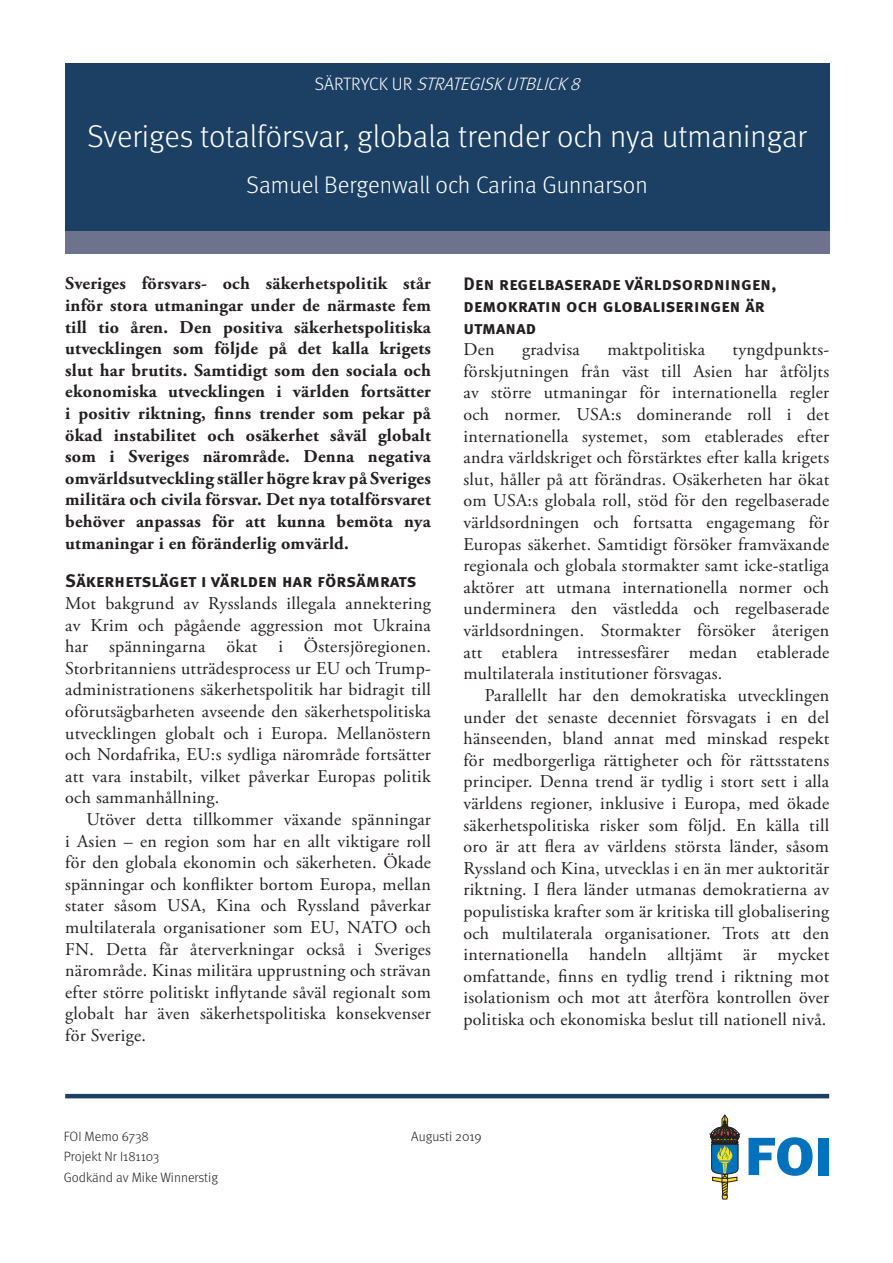
<style>
.page{position:relative;width:893px;height:1263px;background:#fff}
.page>*{position:absolute;margin:0;border:0;box-sizing:border-box;transform-origin:0 0}
.Rubrik_1{font:300 31.5px "Meta";color:#fff}
.Rubrik_2{font:300 24px "Meta";color:#fff}
.Brödtext_indrag{font:18px/21.6px "Adobe Garamond Pro";letter-spacing:.015em;color:#231f20;text-align:justify}
.Brödtext_första{font:18px/21.6px "Adobe Garamond Pro";letter-spacing:.015em;color:#231f20;text-align:justify}
.Ingress{font:700 18px/21.6px "Adobe Garamond Pro";letter-spacing:.015em;color:#231f20;text-align:justify}
.Rubrik_3{font:18px/21.6px "Meta Bold Caps";letter-spacing:.015em;color:#231f20}
.Projekttitel{font:italic 300 18px "Meta";color:#fff}
.Sidfot_sid_1{font:300 13.5px "Meta";color:#231f20}
.s1{font-style:normal}
</style>
<div class="page">
<div style="left:65px;top:208px;width:764px;height:46px;background:#6d738d"></div>
<div style="left:65px;top:63px;width:764px;height:167px;background:#1b4064"></div>
<hr style="left:65px;top:1094px;width:764px;height:4px;background:#1b4064">
<svg style="left:749px;top:1137px;width:64px;height:39px"></svg>
<div style="left:818px;top:1138px;width:11px;height:37px;background:#0072bc"></div>
<svg style="left:710px;top:1115px;width:30px;height:84px"></svg>
<p class="Projekttitel" style="left:315px;top:74px;width:272px"><span class="s1">S Ä R T R Y C K U R</span> STRATEGISKUTBLICK8</p>
<p class="Rubrik_1" style="left:87px;top:118px;width:721px">Sveriges totalförsvar, globala trender och nya utmaningar</p>
<p class="Rubrik_2" style="left:247px;top:171px;width:403px">Samuel Bergenwall och Carina Gunnarson</p>
<p class="Ingress" style="left:65px;top:273px;width:367px">Sveriges försvars- och säkerhetspolitik står inför stora utmaningar under de närmaste fem till tio åren. Den positiva säkerhetspolitiska utvecklingen som följde på det kalla krigets slut har brutits. Samtidigt som den sociala och ekonomiska utvecklingen i världen fortsätter i positiv riktning, finns trender som pekar på ökad instabilitet och osäkerhet såväl globalt som i Sveriges närområde. Denna negativa omvärldsutveckling ställer högre krav på Sveriges militära och civila försvar. Det nya totalförsvaret behöver anpassas för att kunna bemöta nya utmaningar i en föränderlig omvärld.</p>
<p class="Rubrik_3" style="left:65px;top:570px;width:353px">Säkerhetsläget i världen har försämrats</p>
<p class="Brödtext_första" style="left:65px;top:593px;width:367px">Mot bakgrund av Rysslands illegala annektering av Krim och pågående aggression mot Ukraina har spänningarna ökat i Östersjöregionen.<br>Storbritanniens utträdesprocess ur EU och Trump&shy;administrationens säkerhetspolitik har bidragit till oförutsägbarheten avseende den säkerhetspolitiska utvecklingen globalt och i Europa. Mellanöstern och Nordafrika, EU:s sydliga närområde fortsätter att vara instabilt, vilket påverkar Europas politik och sammanhållning.</p>
<p class="Brödtext_indrag" style="left:65px;top:809px;width:367px;text-indent:21px">Utöver detta tillkommer växande spänningar i Asien – en region som har en allt viktigare roll för den globala ekonomin och säkerheten. Ökade spänningar och konflikter bortom Europa, mellan stater såsom USA, Kina och Ryssland påverkar multilaterala organisationer som EU, NATO och FN. Detta får återverkningar också i Sveriges närområde. Kinas militära upprustning och strävan efter större politiskt inflytande såväl regionalt som globalt har även säkerhetspolitiska konsekvenser för Sverige.</p>
<p class="Rubrik_3" style="left:463px;top:273px;width:315px">Den regelbaserade världsordningen, demokratin och globaliseringen är utmanad</p>
<p class="Brödtext_första" style="left:463px;top:339px;width:33px">Den</p>
<p class="Brödtext_första" style="left:522px;top:339px;width:59px">gradvisa</p>
<p class="Brödtext_första" style="left:607px;top:339px;width:99px">maktpolitiska</p>
<p class="Brödtext_första" style="left:463px;top:339px;width:367px;text-indent:269px">tyngdpunkts&shy;förskjutningen från väst till Asien har åtföljts av större utmaningar för internationella regler och normer. USA:s dominerande roll i det internationella systemet, som etablerades efter andra världskriget och förstärktes efter kalla krigets slut, håller på att förändras. Osäkerheten har ökat om USA:s globala roll, stöd för den regelbaserade världsordningen och fortsatta engagemang för Europas säkerhet. Samtidigt försöker framväxande regionala och globala stormakter samt icke-statliga aktörer att utmana internationella normer och underminera den västledda och regelbaserade världsordningen. Stormakter försöker återigen att etablera intressesfärer medan etablerade multilaterala institutioner försvagas.</p>
<p class="Brödtext_indrag" style="left:463px;top:685px;width:367px;text-indent:21px">Parallellt har den demokratiska utvecklingen under det senaste decenniet försvagats i en del hänseenden, bland annat med minskad respekt för medborgerliga rättigheter och för rättsstatens principer. Denna trend är tydlig i stort sett i alla världens regioner, inklusive i Europa, med ökade säkerhetspolitiska risker som följd. En källa till oro är att flera av världens största länder, såsom Ryssland och Kina, utvecklas i en än mer auktoritär riktning. I flera länder utmanas demokratierna av populistiska krafter som är kritiska till globalisering och multilaterala organisationer. Trots att den internationella handeln alltjämt är mycket omfattande, finns en tydlig trend i riktning mot isolationism och mot att återföra kontrollen över politiska och ekonomiska beslut till nationell nivå.</p>
<p class="Sidfot_sid_1" style="left:64px;top:1128px;width:87px">FOI Memo 6738</p>
<p class="Sidfot_sid_1" style="left:411px;top:1128px;width:72px">Augusti 2019</p>
<p class="Sidfot_sid_1" style="left:64px;top:1149px;width:97px">Projekt Nr I181103</p>
<p class="Sidfot_sid_1" style="left:64px;top:1169px;width:156px">Godkänd av Mike Winnerstig</p>
</div>
